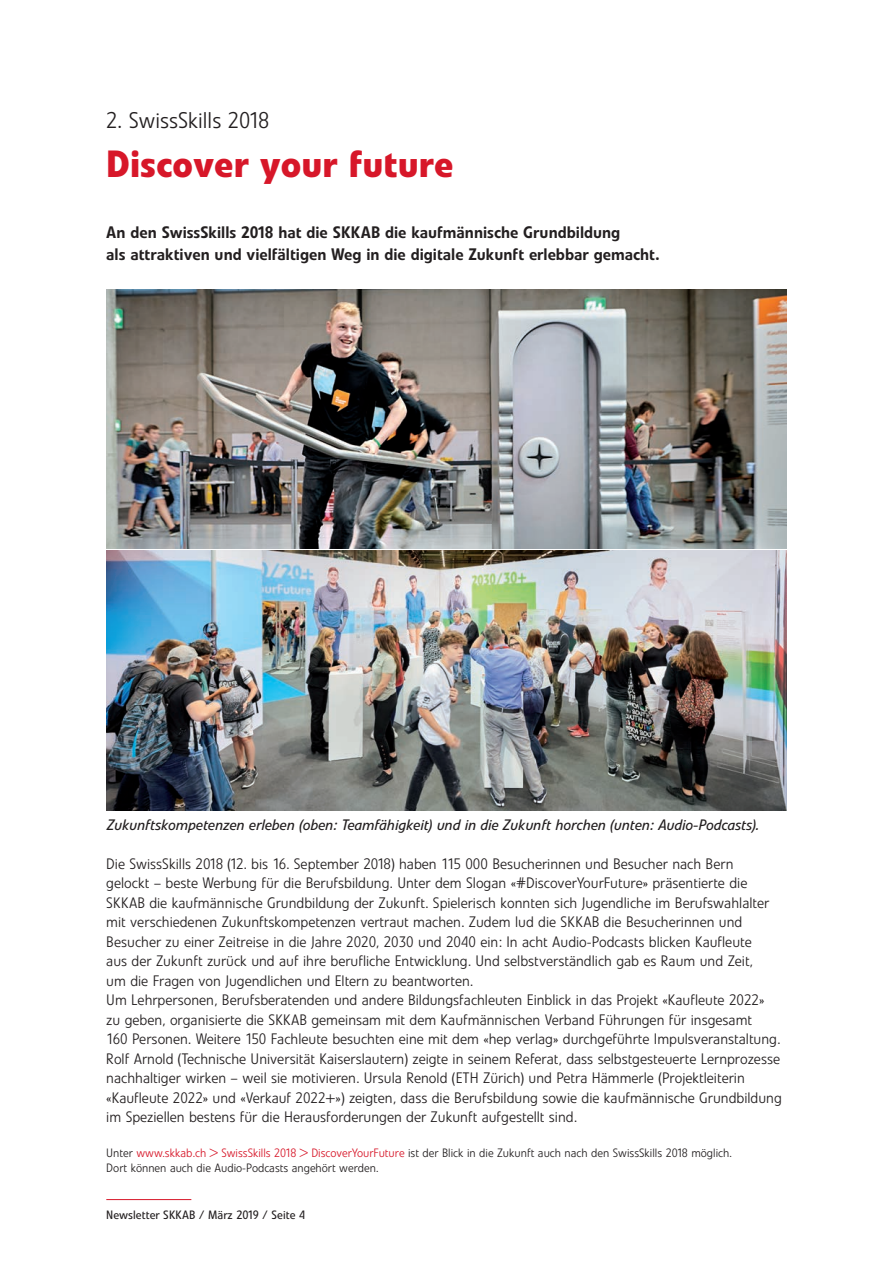
<style>
.page{position:relative;width:893px;height:1263px;background:#fff}
.page>*{position:absolute;margin:0;border:0;box-sizing:border-box;transform-origin:0 0}
.t1{font:700 37.5px "Evo BQ";color:#d71729}
.t2{font:300 22.5px "Evo BQ";color:#231f20}
.t3{font:500 16.5px/22.5px "Evo BQ";color:#231f20}
.t4{font:300 15px/19.5px "Evo BQ";color:#231f20}
.t5{font:italic 15px "Evo BQ";color:#231f20}
.t6{font:300 12px/15px "Evo BQ";color:#231f20}
.t7{font:12px "Evo BQ";color:#231f20}
.s1{color:#d71729}
</style>
<div class="page">
<hr style="left:106px;top:1199px;width:85px;height:1px;background:#d71729">
<img style="left:106px;top:289px;width:681px;height:260px">
<img style="left:106px;top:551px;width:681px;height:259px">
<h2 class="t2" style="left:106px;top:108px;width:165px">2. SwissSkills 2018</h2>
<h1 class="t1" style="left:106px;top:141px;width:349px">Discover your future</h1>
<p class="t3" style="left:106px;top:220px;width:555px">An den SwissSkills 2018 hat die SKKAB die kaufmännische Grundbildung<br>als attraktiven und vielfältigen Weg in die digitale Zukunft erlebbar gemacht.</p>
<p class="t5" style="left:106px;top:816px;width:654px">Zukunftskompetenzen erleben (oben: Teamfähigkeit) und in die Zukunft horchen (unten: Audio-Podcasts).</p>
<p class="t4" style="left:106px;top:853px;width:677px">Die SwissSkills 2018 (12. bis 16. September 2018) haben 115 000 Besucherinnen und Besucher nach Bern<br>gelockt – beste Werbung für die Berufsbildung. Unter dem Slogan «#DiscoverYourFuture» präsentierte die SKKAB die kaufmännische Grundbildung der Zukunft. Spielerisch konnten sich Jugendliche im Berufswahlalter mit verschiedenen Zukunftskompetenzen vertraut machen. Zudem lud die SKKAB die Besucherinnen und Besucher zu einer Zeitreise in die Jahre 2020, 2030 und 2040 ein: In acht Audio-Podcasts blicken Kaufleute<br>aus der Zukunft zurück und auf ihre berufliche Entwicklung. Und selbstverständlich gab es Raum und Zeit,<br>um die Fragen von Jugendlichen und Eltern zu beantworten.<br>Um Lehrpersonen, Berufsberatenden und andere Bildungsfachleuten Einblick in das Projekt «Kaufleute 2022» zu geben, organisierte die SKKAB gemeinsam mit dem Kaufmännischen Verband Führungen für insgesamt<br>160 Personen. Weitere 150 Fachleute besuchten eine mit dem «hep verlag» durchgeführte Impulsveranstaltung.<br>Rolf Arnold (Technische Universität Kaiserslautern) zeigte in seinem Referat, dass selbstgesteuerte Lernprozesse nachhaltiger wirken – weil sie motivieren. Ursula Renold (ETH Zürich) und Petra Hämmerle (Projektleiterin «Kaufleute 2022» und «Verkauf 2022+») zeigten, dass die Berufsbildung sowie die kaufmännische Grundbildung im Speziellen bestens für die Herausforderungen der Zukunft aufgestellt sind.</p>
<p class="t6" style="left:106px;top:1145px;width:627px">Unter <span class="s1">www.skkab.ch &gt; SwissSkills 2018 &gt; DiscoverYourFuture</span> ist der Blick in die Zukunft auch nach den SwissSkills 2018 möglich.<br>Dort können auch die Audio-Podcasts angehört werden.</p>
<p class="t7" style="left:106px;top:1208px;width:200px">Newsletter SKKAB / März 2019 / Seite 4</p>
</div>
